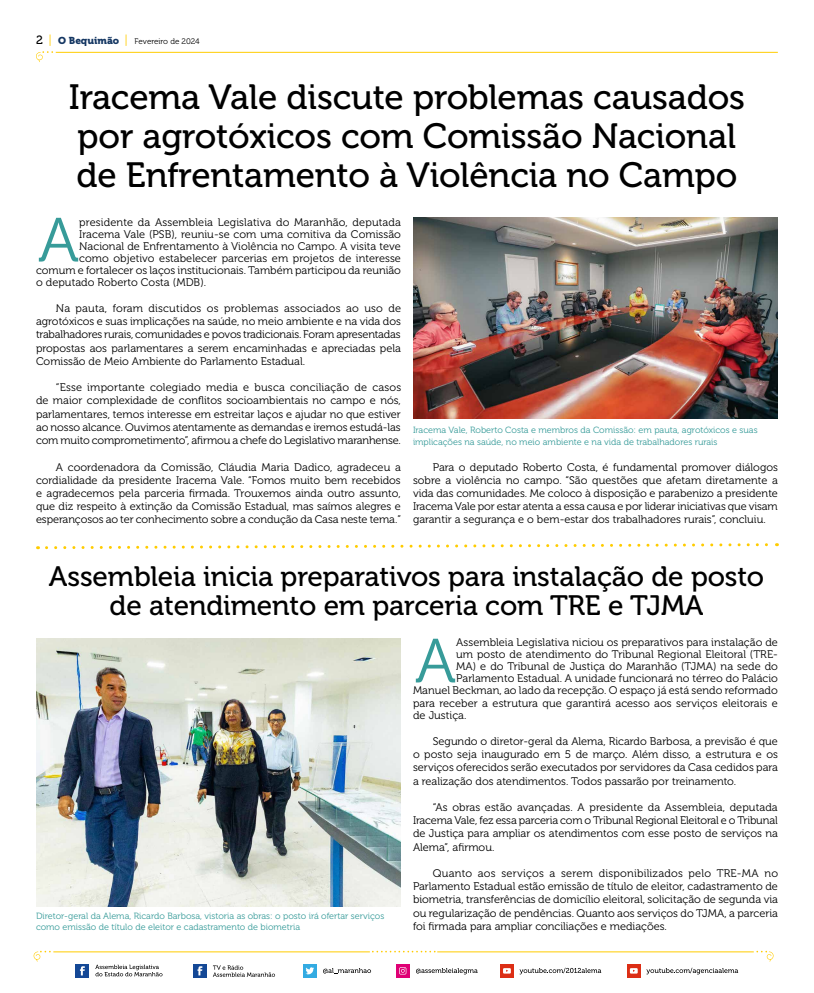
<style>
.page{position:relative;width:814px;height:993px;background:#fff}
.page>*{position:absolute;margin:0;border:0;box-sizing:border-box;transform-origin:0 0}
.t1{font:62.2px "Museo 300";color:#379b99}
.t2{font:35px/39px "Museo 500";letter-spacing:-.005em;color:#000}
.t3{font:28px/29px "Museo 500";letter-spacing:-.005em;color:#000;text-align:center}
.t4{font:11px/13.2px "Museo 300";color:#000;text-align:justify}
.t5{font:9px/12px "Museo 300";color:#379b99}
.t6{font:8px "Museo 300";letter-spacing:-.005em;color:#000}
.s1{font-family:"Museo 500";font-size:12px}
.s2{font-size:12px;color:#fc0}
.s3{font-family:"Museo 900";font-size:10px;color:#153763}
</style>
<div class="page">
<hr style="left:53px;top:951px;width:317px;height:1px;background:#fc0">
<svg style="left:34px;top:950px;width:17px;height:11px"></svg>
<svg style="left:372px;top:950px;width:63px;height:2px"></svg>
<hr style="left:437px;top:951px;width:316px;height:1px;background:#fc0">
<svg style="left:756px;top:950px;width:17px;height:11px"></svg>
<svg style="left:627px;top:964px;width:13px;height:13px"></svg>
<svg style="left:630px;top:967px;width:7px;height:6px"></svg>
<svg style="left:646px;top:967px;width:92px;height:7px"></svg>
<div style="left:500px;top:963px;width:13px;height:14px;background:#dc2e15"></div>
<svg style="left:503px;top:968px;width:8px;height:5px"></svg>
<svg style="left:519px;top:967px;width:82px;height:7px"></svg>
<svg style="left:396px;top:964px;width:13px;height:13px"></svg>
<svg style="left:399px;top:966px;width:7px;height:8px"></svg>
<svg style="left:416px;top:968px;width:61px;height:6px"></svg>
<div style="left:303px;top:963px;width:13px;height:14px;background:#33abe2"></div>
<svg style="left:305px;top:967px;width:9px;height:7px"></svg>
<svg style="left:323px;top:968px;width:48px;height:5px"></svg>
<div style="left:193px;top:963px;width:13px;height:14px;background:#144896"></div>
<svg style="left:197px;top:966px;width:5px;height:9px"></svg>
<svg style="left:213px;top:965px;width:62px;height:11px"></svg>
<div style="left:76px;top:963px;width:13px;height:14px;background:#144896"></div>
<svg style="left:80px;top:966px;width:5px;height:9px"></svg>
<svg style="left:95px;top:964px;width:67px;height:12px"></svg>
<hr style="left:56px;top:52px;width:721px;height:1px;background:#fc0">
<svg style="left:36px;top:51px;width:17px;height:11px"></svg>
<img style="left:413px;top:217px;width:364px;height:201px">
<img style="left:36px;top:638px;width:364px;height:268px">
<svg style="left:38px;top:543px;width:739px;height:7px"></svg>
<p class="t6" style="left:36px;top:37px;width:165px"><span class="s1">2</span> <span class="s2">|</span> <span class="s3">O Bequimão</span> <span class="s2">|</span> Fevereiro de 2024</p>
<h2 class="t2" style="left:69px;top:77px;width:677px">Iracema Vale discute problemas causados por agrotóxicos com Comissão Nacional de Enfrentamento à Violência no Campo</h2>
<h1 class="t1" style="left:38px;top:206px;width:42px">A</h1>
<p class="t4" style="left:79px;top:215px;width:323px">presidente da Assembleia Legislativa do Maranhão, deputada</p>
<p class="t4" style="left:79px;top:227px;width:323px">Iracema Vale (PSB), reuniu-se com uma comitiva da Comissão</p>
<p class="t4" style="left:79px;top:239px;width:323px">Nacional de Enfrentamento à Violência no Campo. A visita teve</p>
<p class="t4" style="left:79px;top:251px;width:323px">como objetivo estabelecer parcerias em projetos de interesse</p>
<p class="t4" style="left:36px;top:263px;width:366px">comum e fortalecer os laços institucionais. Também participou da reunião</p>
<p class="t4" style="left:36px;top:275px;width:172px">o deputado Roberto Costa (MDB).</p>
<p class="t4" style="left:36px;top:302px;width:366px;text-indent:20px">Na pauta, foram discutidos os problemas associados ao uso de agrotóxicos e suas implicações na saúde, no meio ambiente e na vida dos trabalhadores rurais, comunidades e povos tradicionais. Foram apresentadas propostas aos parlamentares a serem encaminhadas e apreciadas pela Comissão de Meio Ambiente do Parlamento Estadual.</p>
<p class="t4" style="left:36px;top:381px;width:366px;text-indent:20px">“Esse importante colegiado media e busca conciliação de casos de maior complexidade de conflitos socioambientais no campo e nós, parlamentares, temos interesse em estreitar laços e ajudar no que estiver ao nosso alcance. Ouvimos atentamente as demandas e iremos estudá-las com muito comprometimento”, afirmou a chefe do Legislativo maranhense.</p>
<p class="t4" style="left:36px;top:460px;width:366px;text-indent:20px">A coordenadora da Comissão, Cláudia Maria Dadico, agradeceu a cordialidade da presidente Iracema Vale. “Fomos muito bem recebidos e agradecemos pela parceria firmada. Trouxemos ainda outro assunto, que diz respeito à extinção da Comissão Estadual, mas saímos alegres e esperançosos ao ter conhecimento sobre a condução da Casa neste tema.”</p>
<p class="t4" style="left:413px;top:460px;width:366px;text-indent:20px">Para o deputado Roberto Costa, é fundamental promover diálogos sobre a violência no campo. “São questões que afetam diretamente a vida das comunidades. Me coloco à disposição e parabenizo a presidente Iracema Vale por estar atenta a essa causa e por liderar iniciativas que visam garantir a segurança e o bem-estar dos trabalhadores rurais”, concluiu.</p>
<p class="t5" style="left:413px;top:424px;width:346px">Iracema Vale, Roberto Costa e membros da Comissão: em pauta, agrotóxicos e suas implicações na saúde, no meio ambiente e na vida de trabalhadores rurais</p>
<h3 class="t3" style="left:49px;top:562px;width:716px">Assembleia inicia preparativos para instalação de posto de atendimento em parceria com TRE e TJMA</h3>
<p class="t5" style="left:36px;top:910px;width:350px;line-height:10.8px">Diretor-geral da Alema, Ricardo Barbosa, vistoria as obras: o posto irá ofertar serviços como emissão de título de eleitor e cadastramento de biometria</p>
<h1 class="t1" style="left:415px;top:627px;width:42px">A</h1>
<p class="t4" style="left:456px;top:636px;width:323px">Assembleia Legislativa niciou os preparativos para instalação de</p>
<p class="t4" style="left:456px;top:648px;width:323px">um posto de atendimento do Tribunal Regional Eleitoral (TRE-</p>
<p class="t4" style="left:456px;top:660px;width:323px">MA) e do Tribunal de Justiça do Maranhão (TJMA) na sede do</p>
<p class="t4" style="left:456px;top:672px;width:323px">Parlamento Estadual. A unidade funcionará no térreo do Palácio</p>
<p class="t4" style="left:413px;top:684px;width:366px">Manuel Beckman, ao lado da recepção. O espaço já está sendo reformado</p>
<p class="t4" style="left:413px;top:696px;width:366px">para receber a estrutura que garantirá acesso aos serviços eleitorais e</p>
<p class="t4" style="left:413px;top:708px;width:55px">de Justiça.</p>
<p class="t4" style="left:413px;top:734px;width:366px;text-indent:20px">Segundo o diretor-geral da Alema, Ricardo Barbosa, a previsão é que o posto seja inaugurado em 5 de março. Além disso, a estrutura e os serviços oferecidos serão executados por servidores da Casa cedidos para a realização dos atendimentos. Todos passarão por treinamento.</p>
<p class="t4" style="left:413px;top:800px;width:366px;text-indent:20px">“As obras estão avançadas. A presidente da Assembleia, deputada Iracema Vale, fez essa parceria com o Tribunal Regional Eleitoral e o Tribunal de Justiça para ampliar os atendimentos com esse posto de serviços na Alema”, afirmou.</p>
<p class="t4" style="left:413px;top:866px;width:366px;text-indent:20px">Quanto aos serviços a serem disponibilizados pelo TRE-MA no Parlamento Estadual estão emissão de título de eleitor, cadastramento de biometria, transferências de domicílio eleitoral, solicitação de segunda via ou regularização de pendências. Quanto aos serviços do TJMA, a parceria foi firmada para ampliar conciliações e mediações.</p>
</div>
